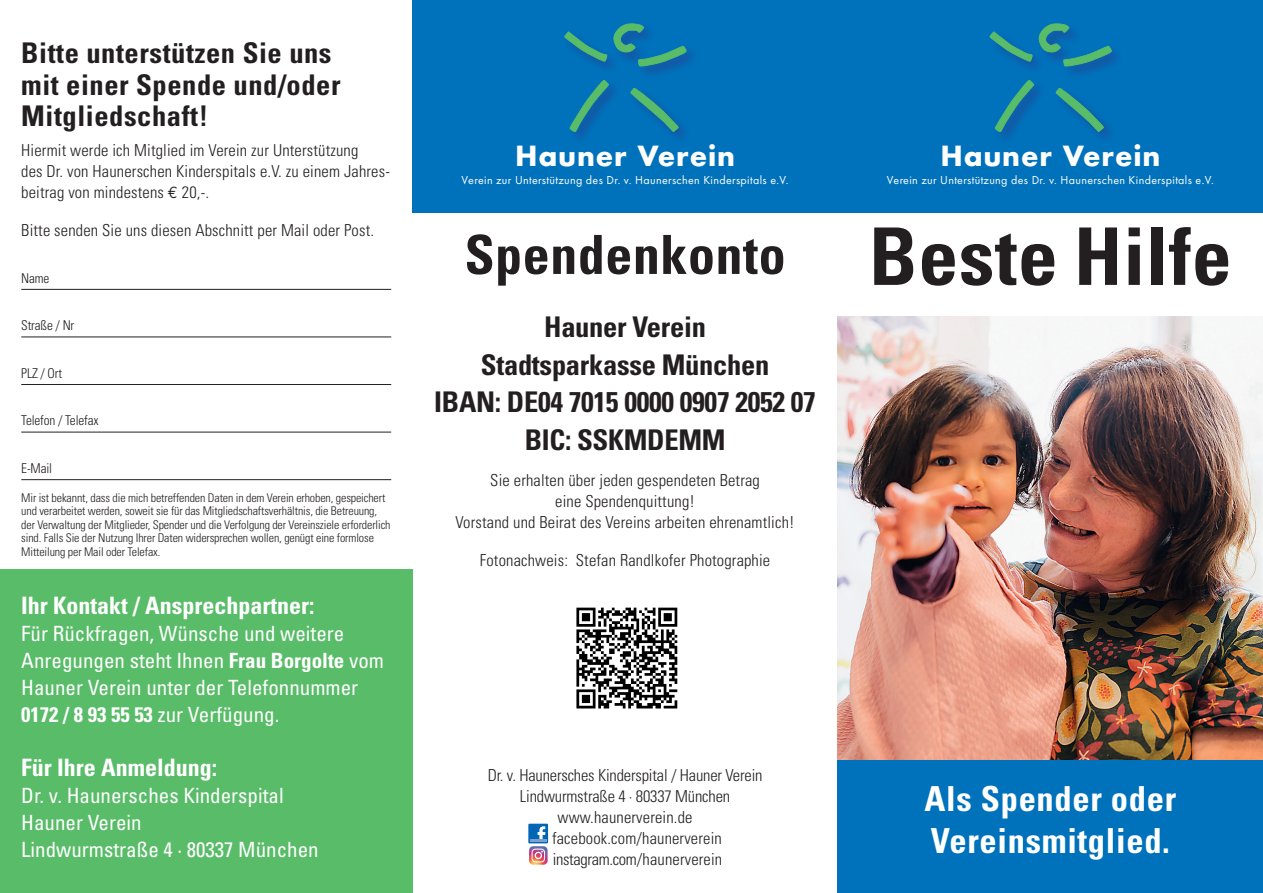
<style>
.page{position:relative;width:1263px;height:893px;background:#fff}
.page>*{position:absolute;margin:0;border:0;box-sizing:border-box;transform-origin:0 0}
.t1{font:700 condensed 79.5px "Univers";letter-spacing:.01em;color:#231f20}
.t2{font:700 condensed 54px "Univers";letter-spacing:.01em;color:#231f20}
.t3{font:700 condensed 34.5px/42px "Univers";letter-spacing:.02em;color:#fff}
.t4{font:700 condensed 28.5px/37.5px "Univers";letter-spacing:-.01em;color:#231f20;text-align:center}
.t5{font:700 condensed 28.5px/31.5px "Univers";letter-spacing:.02em;color:#231f20}
.t6{font:700 27px "Futura";letter-spacing:.03em;color:#fff}
.t7{font:700 condensed 24px "Univers";color:#fff}
.t8{font:condensed 21px/27px "Univers";color:#fff}
.t9{font:300 condensed 16.5px/21px "Univers";letter-spacing:.01em;color:#231f20}
.t10{font:300 condensed 16.5px "Univers";letter-spacing:-.01em;color:#231f20}
.t11{font:300 condensed 13.5px "Univers";letter-spacing:-.01em;color:#231f20}
.t12{font:300 condensed 12px/13.5px "Univers";letter-spacing:-.01em;color:#231f20}
.t13{font:12px "Futura PT";letter-spacing:.03em;color:#fff}
.s1{font-family:"Euro Mono";font-weight:400;font-stretch:normal}
.s2{font-weight:700}
</style>
<div class="page">
<img style="left:838px;top:317px;width:425px;height:444px">
<div style="left:412px;top:0;width:851px;height:213px;background:#0072bc"></div>
<div style="left:838px;top:761px;width:425px;height:132px;background:#0072bc"></div>
<svg style="left:990px;top:32px;width:42px;height:30px"></svg>
<svg style="left:1039px;top:24px;width:72px;height:43px"></svg>
<svg style="left:1056px;top:88px;width:47px;height:44px"></svg>
<svg style="left:995px;top:80px;width:39px;height:52px"></svg>
<div style="left:0;top:570px;width:412px;height:323px;background:#59bc68"></div>
<svg style="left:564px;top:32px;width:43px;height:30px"></svg>
<svg style="left:614px;top:24px;width:72px;height:43px"></svg>
<svg style="left:630px;top:88px;width:48px;height:44px"></svg>
<svg style="left:570px;top:80px;width:39px;height:52px"></svg>
<hr style="left:21px;top:289px;width:370px;height:1px;background:#231f20">
<hr style="left:21px;top:337px;width:370px;height:1px;background:#231f20">
<hr style="left:21px;top:384px;width:370px;height:1px;background:#231f20">
<hr style="left:21px;top:432px;width:370px;height:1px;background:#231f20">
<hr style="left:21px;top:479px;width:370px;height:1px;background:#231f20">
<svg style="left:528px;top:824px;width:20px;height:41px"></svg>
<svg style="left:576px;top:607px;width:102px;height:102px"></svg>
<svg style="left:576px;top:608px;width:101px;height:100px"></svg>
<h3 class="t5" style="left:21px;top:37px;width:321px">Bitte unterstützen Sie uns mit einer Spende und/oder<br>Mitgliedschaft!</h3>
<p class="t9" style="left:21px;top:139px;width:370px">Hiermit werde ich Mitglied im Verein zur Unterstützung<br>des Dr. von Haunerschen Kinderspitals e.V. zu einem Jahres&shy;beitrag von mindestens <span class="s1">€</span> 20,-.</p>
<p class="t9" style="left:21px;top:219px;width:354px">Bitte senden Sie uns diesen Abschnitt per Mail oder Post.</p>
<p class="t11" style="left:21px;top:270px;width:30px">Name</p>
<p class="t11" style="left:21px;top:317px;width:55px">Straße / Nr</p>
<p class="t11" style="left:21px;top:365px;width:42px">PLZ / Ort</p>
<p class="t11" style="left:21px;top:412px;width:79px">Telefon / Telefax</p>
<p class="t11" style="left:21px;top:460px;width:32px">E-Mail</p>
<p class="t12" style="left:21px;top:491px;width:371px">Mir ist bekannt, dass die mich betreffenden Daten in dem Verein erhoben, gespeichert und verarbeitet werden, soweit sie für das Mitgliedschaftsverhältnis, die Betreuung, der Verwaltung der Mitglieder, Spender und die Verfolgung der Vereinsziele erforderlich sind. Falls Sie der Nutzung Ihrer Daten widersprechen wollen, genügt eine formlose Mitteilung per Mail oder Telefax.</p>
<h3 class="t7" style="left:21px;top:590px;width:295px">Ihr Kontakt / Ansprechpartner:</h3>
<p class="t8" style="left:21px;top:619px;width:364px">Für Rückfragen, Wünsche und weitere Anregungen steht Ihnen <span class="s2">Frau Borgolte</span> vom Hauner Verein unter der Telefonnummer <span class="s2">0172 / 8 93 55 53</span> zur Verfügung.</p>
<h3 class="t7" style="left:21px;top:752px;width:197px">Für Ihre Anmeldung:</h3>
<p class="t8" style="left:21px;top:781px;width:299px">Dr. v. Haunersches Kinderspital<br>Hauner Verein<br>Lindwurmstraße 4 · 80337 München</p>
<h3 class="t6" style="left:515px;top:136px;width:221px">Hauner Verein</h3>
<p class="t13" style="left:462px;top:172px;width:328px">Verein zur Unterstützung des Dr. v. Haunerschen Kinderspitals e.V.</p>
<h2 class="t2" style="left:465px;top:222px;width:322px">Spendenkonto</h2>
<h3 class="t4" style="left:434px;top:308px;width:383px">Hauner Verein<br>Stadtsparkasse München<br>IBAN: DE04 7015 0000 0907 2052 07<br>BIC: SSKMDEMM</h3>
<p class="t9" style="left:455px;top:469px;width:341px;text-align:center">Sie erhalten über jeden gespendeten Betrag<br>eine Spendenquittung!<br>Vorstand und Beirat des Vereins arbeiten ehrenamtlich!</p>
<p class="t9" style="left:480px;top:549px;width:292px">Fotonachweis: Stefan Randlkofer Photographie</p>
<p class="t10" style="left:488px;top:765px;width:276px">Dr. v. Haunersches Kinderspital / Hauner Verein</p>
<p class="t10" style="left:520px;top:786px;width:212px">Lindwurmstraße 4 · 80337 München</p>
<p class="t9" style="left:558px;top:806px;width:137px">www.haunerverein.de</p>
<p class="t9" style="left:552px;top:827px;width:171px">facebook.com/haunerverein</p>
<p class="t9" style="left:553px;top:848px;width:171px">instagram.com/haunerverein</p>
<h3 class="t6" style="left:940px;top:136px;width:221px">Hauner Verein</h3>
<p class="t13" style="left:887px;top:172px;width:328px">Verein zur Unterstützung des Dr. v. Haunerschen Kinderspitals e.V.</p>
<h1 class="t1" style="left:869px;top:208px;width:364px">Beste Hilfe</h1>
<h3 class="t3" style="left:924px;top:777px;width:253px">Als Spender oder<br>Vereinsmitglied.</h3>
</div>
